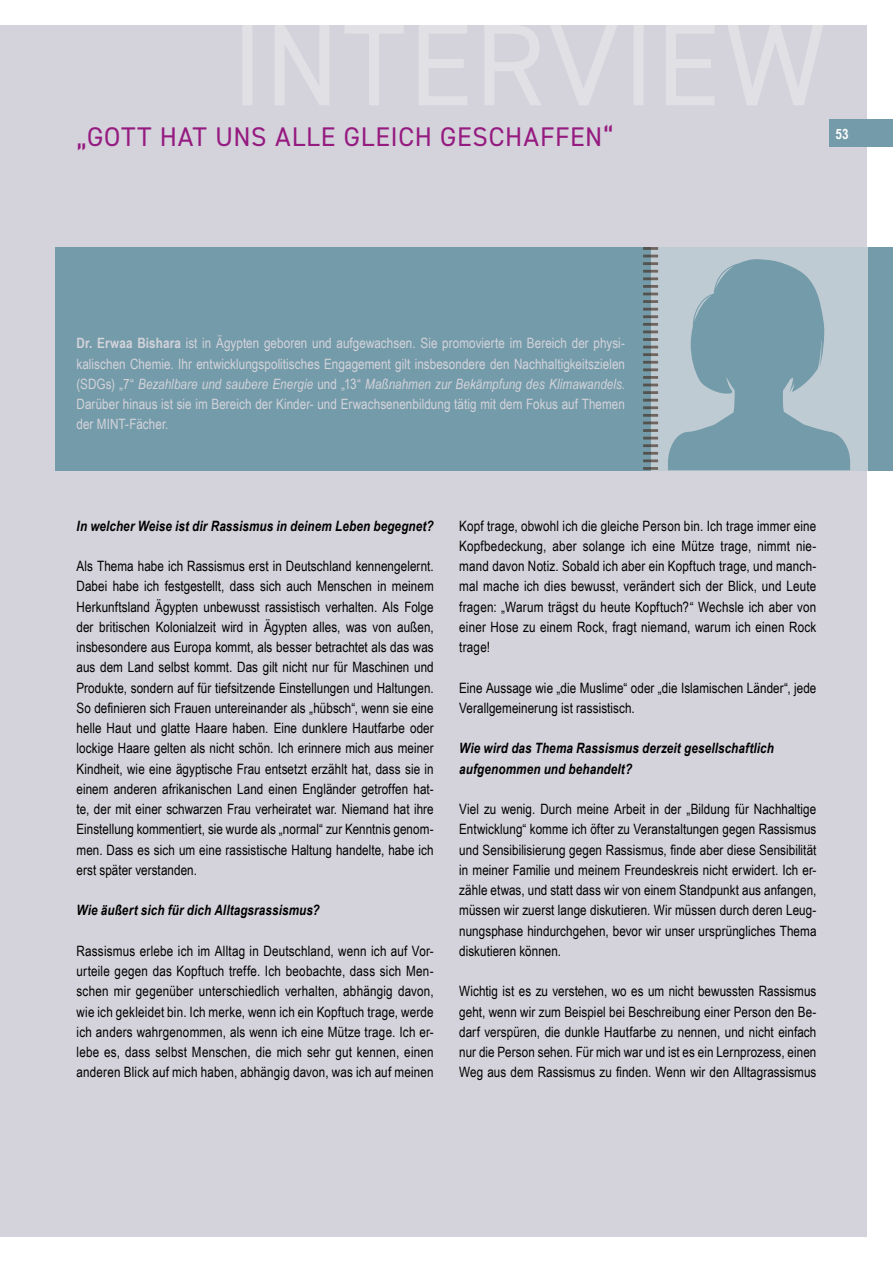
<style>
.page{position:relative;width:893px;height:1263px;background:#fff}
.page>*{position:absolute;margin:0;border:0;box-sizing:border-box;transform-origin:0 0}
.t1{font:27px "DIN2014";letter-spacing:.03em;color:#951b81}
.t2{font:14.25px/20.2px "Arial Narrow";letter-spacing:.005em;color:#000;text-align:justify}
.t3{font:14.25px/20.2px "Arial Narrow";letter-spacing:.005em;color:#d4d3db;text-align:justify}
.t4{font:italic 700 14.25px/20.2px "Arial Narrow";letter-spacing:.01em;color:#000}
.t5{font:700 14.25px "Arial Narrow";color:#fff}
.s1{font-weight:700}
.s2{font-style:italic}
</style>
<div class="page">
<div style="left:0;top:26px;width:867px;height:1211px;background:#d4d3db"></div>
<div style="left:55px;top:247px;width:838px;height:223px;background:#749ba9"></div>
<div style="left:829px;top:119px;width:64px;height:27px;background:#749ba9"></div>
<svg style="left:242px;top:25px;width:581px;height:80px"></svg>
<div style="left:651px;top:247px;width:216px;height:223px;background:#becbd3"></div>
<hr style="left:643px;top:467px;width:15px;height:3px;background:#3f2212">
<hr style="left:643px;top:459px;width:15px;height:3px;background:#3f2212">
<hr style="left:643px;top:452px;width:15px;height:3px;background:#3f2212">
<hr style="left:643px;top:444px;width:15px;height:3px;background:#3f2212">
<svg style="left:643px;top:437px;width:15px;height:2px"></svg>
<hr style="left:643px;top:429px;width:15px;height:3px;background:#3f2212">
<hr style="left:643px;top:421px;width:15px;height:3px;background:#3f2212">
<hr style="left:643px;top:414px;width:15px;height:3px;background:#3f2212">
<hr style="left:643px;top:406px;width:15px;height:3px;background:#3f2212">
<hr style="left:643px;top:399px;width:15px;height:3px;background:#3f2212">
<hr style="left:643px;top:391px;width:15px;height:3px;background:#3f2212">
<svg style="left:643px;top:384px;width:15px;height:2px"></svg>
<hr style="left:643px;top:376px;width:15px;height:3px;background:#3f2212">
<hr style="left:643px;top:368px;width:15px;height:3px;background:#3f2212">
<hr style="left:643px;top:361px;width:15px;height:3px;background:#3f2212">
<hr style="left:643px;top:353px;width:15px;height:3px;background:#3f2212">
<svg style="left:643px;top:346px;width:15px;height:2px"></svg>
<hr style="left:643px;top:338px;width:15px;height:3px;background:#3f2212">
<hr style="left:643px;top:330px;width:15px;height:3px;background:#3f2212">
<hr style="left:643px;top:323px;width:15px;height:3px;background:#3f2212">
<hr style="left:643px;top:315px;width:15px;height:3px;background:#3f2212">
<hr style="left:643px;top:308px;width:15px;height:3px;background:#3f2212">
<hr style="left:643px;top:300px;width:15px;height:3px;background:#3f2212">
<svg style="left:643px;top:293px;width:15px;height:2px"></svg>
<hr style="left:643px;top:285px;width:15px;height:3px;background:#3f2212">
<hr style="left:643px;top:277px;width:15px;height:3px;background:#3f2212">
<hr style="left:643px;top:270px;width:15px;height:3px;background:#3f2212">
<hr style="left:643px;top:262px;width:15px;height:3px;background:#3f2212">
<svg style="left:643px;top:255px;width:15px;height:2px"></svg>
<hr style="left:643px;top:247px;width:15px;height:3px;background:#3f2212">
<svg style="left:668px;top:259px;width:182px;height:211px"></svg>
<h1 class="t1" style="left:77px;top:120px;width:538px">„GOTT HAT UNS ALLE GLEICH GESCHAFFEN“</h1>
<p class="t5" style="left:836px;top:123px;width:15px">53</p>
<p class="t3" style="left:77px;top:333px;width:550px"><span class="s1">Dr. Erwaa Bishara</span> ist in Ägypten geboren und aufgewachsen. Sie promovierte im Bereich der physi&shy;kalischen Chemie. Ihr entwicklungspolitisches Engagement gilt insbesondere den Nachhaltigkeitszielen (SDGs) „7“ <span class="s2">Bezahlbare und saubere Energie</span> und „13“ <span class="s2">Maßnahmen zur Bekämpfung des Klimawandels</span>.<br>Darüber hinaus ist sie im Bereich der Kinder- und Erwachsenenbildung tätig mit dem Fokus auf Themen der MINT-Fächer.</p>
<p class="t4" style="left:77px;top:515px;width:359px">In welcher Weise ist dir Rassismus in deinem Leben begegnet?</p>
<p class="t2" style="left:77px;top:555px;width:359px">Als Thema habe ich Rassismus erst in Deutschland kennengelernt.<br>Dabei habe ich festgestellt, dass sich auch Menschen in meinem Herkunftsland Ägypten unbewusst rassistisch verhalten. Als Folge der britischen Kolonialzeit wird in Ägypten alles, was von außen, insbesondere aus Europa kommt, als besser betrachtet als das was aus dem Land selbst kommt. Das gilt nicht nur für Maschinen und Produkte, sondern auf für tiefsitzende Einstellungen und Haltungen.<br>So definieren sich Frauen untereinander als „hübsch“, wenn sie eine helle Haut und glatte Haare haben. Eine dunklere Hautfarbe oder lockige Haare gelten als nicht schön. Ich erinnere mich aus meiner Kindheit, wie eine ägyptische Frau entsetzt erzählt hat, dass sie in einem anderen afrikanischen Land einen Engländer getroffen hat&shy;te, der mit einer schwarzen Frau verheiratet war. Niemand hat ihre Einstellung kommentiert, sie wurde als „normal“ zur Kenntnis genom&shy;men. Dass es sich um eine rassistische Haltung handelte, habe ich erst später verstanden.</p>
<p class="t4" style="left:77px;top:899px;width:245px">Wie äußert sich für dich Alltagsrassismus?</p>
<p class="t2" style="left:77px;top:940px;width:359px">Rassismus erlebe ich im Alltag in Deutschland, wenn ich auf Vor&shy;urteile gegen das Kopftuch treffe. Ich beobachte, dass sich Men&shy;schen mir gegenüber unterschiedlich verhalten, abhängig davon, wie ich gekleidet bin. Ich merke, wenn ich ein Kopftuch trage, werde ich anders wahrgenommen, als wenn ich eine Mütze trage. Ich er&shy;lebe es, dass selbst Menschen, die mich sehr gut kennen, einen anderen Blick auf mich haben, abhängig davon, was ich auf meinen</p>
<p class="t2" style="left:459px;top:515px;width:359px">Kopf trage, obwohl ich die gleiche Person bin. Ich trage immer eine Kopfbedeckung, aber solange ich eine Mütze trage, nimmt nie&shy;mand davon Notiz. Sobald ich aber ein Kopftuch trage, und manch&shy;mal mache ich dies bewusst, verändert sich der Blick, und Leute fragen: „Warum trägst du heute Kopftuch?“ Wechsle ich aber von einer Hose zu einem Rock, fragt niemand, warum ich einen Rock trage!</p>
<p class="t2" style="left:459px;top:677px;width:359px">Eine Aussage wie „die Muslime“ oder „die Islamischen Länder“, jede<br>Verallgemeinerung ist rassistisch.</p>
<p class="t4" style="left:459px;top:737px;width:316px">Wie wird das Thema Rassismus derzeit gesellschaftlich aufgenommen und behandelt?</p>
<p class="t2" style="left:459px;top:798px;width:359px">Viel zu wenig. Durch meine Arbeit in der „Bildung für Nachhaltige Entwicklung“ komme ich öfter zu Veranstaltungen gegen Rassismus und Sensibilisierung gegen Rassismus, finde aber diese Sensibilität in meiner Familie und meinem Freundeskreis nicht erwidert. Ich er&shy;zähle etwas, und statt dass wir von einem Standpunkt aus anfangen, müssen wir zuerst lange diskutieren. Wir müssen durch deren Leug&shy;nungsphase hindurchgehen, bevor wir unser ursprüngliches Thema diskutieren können.</p>
<p class="t2" style="left:459px;top:981px;width:359px">Wichtig ist es zu verstehen, wo es um nicht bewussten Rassismus geht, wenn wir zum Beispiel bei Beschreibung einer Person den Be&shy;darf verspüren, die dunkle Hautfarbe zu nennen, und nicht einfach nur die Person sehen. Für mich war und ist es ein Lernprozess, einen Weg aus dem Rassismus zu finden. Wenn wir den Alltagrassismus</p>
</div>
